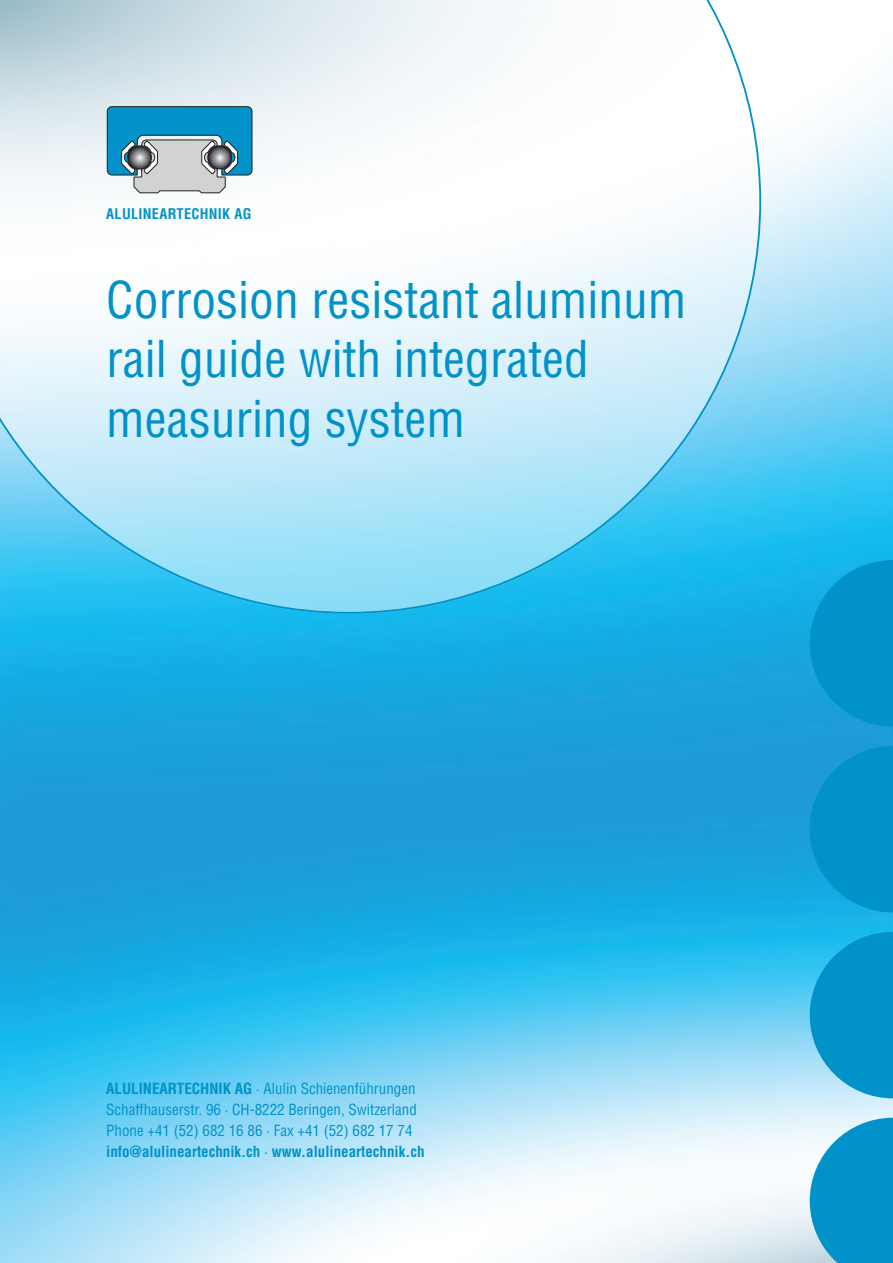
<style>
.page{position:relative;width:893px;height:1263px;background:#fff}
.page>*{position:absolute;margin:0;border:0;box-sizing:border-box;transform-origin:0 0}
.t1{font:condensed 49.5px/59.4px "Helvetica";color:#0092c8}
.t2{font:condensed 15px "Helvetica";color:#0092c8}
.t3{font:700 condensed 15px "Helvetica";color:#0092c8}
.t4{font:700 condensed 14.4px "Helvetica";letter-spacing:.02em;color:#0092c8}
.s1{font-weight:700}
.s2{font-weight:400}
</style>
<div class="page">
<img style="left:0;top:96px;width:893px;height:1167px">
<svg style="left:0;top:0;width:761px;height:614px"></svg>
<svg style="left:107px;top:106px;width:145px;height:88px;background:#67abc5"></svg>
<svg style="left:208px;top:146px;width:23px;height:23px"></svg>
<div style="left:208px;top:145px;width:24px;height:24px;border:1px solid #231f20;border-radius:50%"></div>
<svg style="left:128px;top:146px;width:23px;height:23px"></svg>
<div style="left:128px;top:145px;width:23px;height:24px;border:1px solid #231f20;border-radius:50%"></div>
<svg style="left:810px;top:560px;width:83px;height:166px;background:#0596cd"></svg>
<svg style="left:810px;top:746px;width:83px;height:166px;background:#0595cc"></svg>
<svg style="left:810px;top:932px;width:83px;height:166px;background:#179fd1"></svg>
<svg style="left:810px;top:1118px;width:83px;height:145px;background:#25a1cf"></svg>
<p class="t4" style="left:106px;top:205px;width:147px">ALULINEARTECHNIK AG</p>
<p class="t1" style="left:106px;top:270px;width:582px">Corrosion resistant aluminum</p>
<p class="t1" style="left:106px;top:329px;width:484px">rail guide with integrated measuring system</p>
<p class="t2" style="left:106px;top:1079px;width:311px"><span class="s1">ALULINEARTECHNIK AG</span> · Alulin Schienenführungen</p>
<p class="t2" style="left:106px;top:1100px;width:312px">Schaffhauserstr. 96 · CH-8222 Beringen, Switzerland</p>
<p class="t2" style="left:106px;top:1121px;width:308px">Phone +41 (52) 682 16 86 · Fax +41 (52) 682 17 74</p>
<p class="t3" style="left:106px;top:1142px;width:320px">info@alulineartechnik.ch <span class="s2">·</span> www.alulineartechnik.ch</p>
</div>
